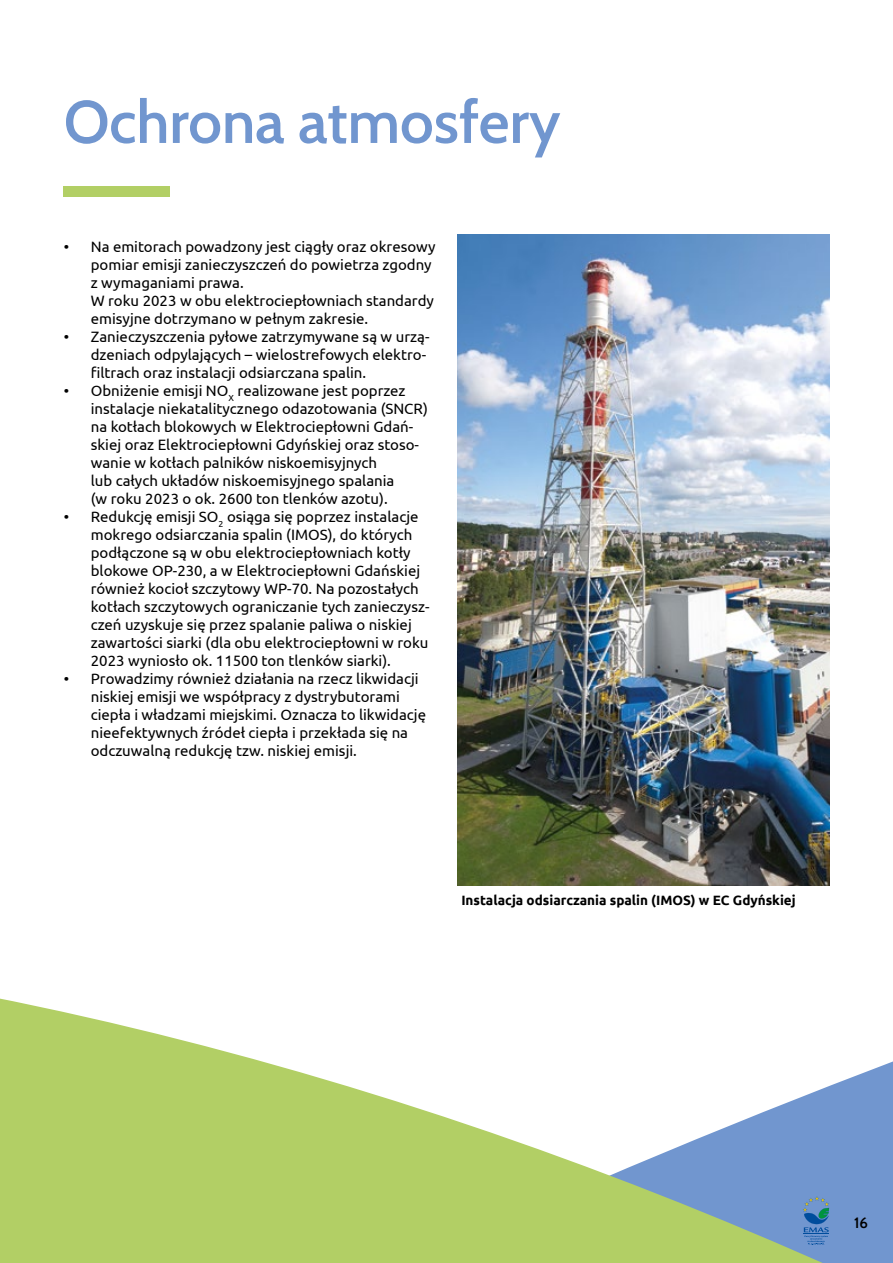
<style>
.page{position:relative;width:893px;height:1263px;background:#fff}
.page>*{position:absolute;margin:0;border:0;box-sizing:border-box;transform-origin:0 0}
.t1{font:600 60px "Cabin";color:#7196cf}
.t2{font:15px/18px "Ubuntu";color:#000}
.t3{font:600 15px "Cabin";color:#000}
.t4{font:700 13.5px "Ubuntu";color:#000}
</style>
<div class="page">
<svg style="left:0;top:998px;width:893px;height:265px;fill:#b2cf65"></svg>
<svg style="left:803px;top:1196px;width:26px;height:49px"></svg>
<img style="left:457px;top:234px;width:372px;height:652px">
<div style="left:64px;top:186px;width:106px;height:10px;background:#b2cf65"></div>
<h1 class="t1" style="left:64px;top:75px;width:498px">Ochrona atmosfery</h1>
<p class="t2" style="left:91px;top:237px;width:346px;text-indent:-27px">• Na emitorach powadzony jest ciągły oraz okresowy pomiar emisji zanieczyszczeń do powietrza zgodny z wymaganiami prawa.<br>W roku 2023 w obu elektrociepłowniach standardy emisyjne dotrzymano w pełnym zakresie.</p>
<p class="t2" style="left:91px;top:327px;width:340px;text-indent:-27px">• Zanieczyszczenia pyłowe zatrzymywane są w urzą&shy;dzeniach odpylających – wielostrefowych elektro&shy;filtrach oraz instalacji odsiarczana spalin.</p>
<p class="t2" style="left:91px;top:381px;width:339px;text-indent:-27px">• Obniżenie emisji NO<sub>X</sub> realizowane jest poprzez instalacje niekatalitycznego odazotowania (SNCR) na kotłach blokowych w Elektrociepłowni Gdań&shy;skiej oraz Elektrociepłowni Gdyńskiej oraz stoso&shy;wanie w kotłach palników niskoemisyjnych<br>lub całych układów niskoemisyjnego spalania<br>(w roku 2023 o ok. 2600 ton tlenków azotu).</p>
<p class="t2" style="left:91px;top:507px;width:340px;text-indent:-27px">• Redukcję emisji SO<sub>2</sub> osiąga się poprzez instalacje mokrego odsiarczania spalin (IMOS), do których podłączone są w obu elektrociepłowniach kotły blokowe OP-230, a w Elektrociepłowni Gdańskiej również kocioł szczytowy WP-70. Na pozostałych kotłach szczytowych ograniczanie tych zanieczysz&shy;czeń uzyskuje się przez spalanie paliwa o niskiej zawartości siarki (dla obu elektrociepłowni w roku 2023 wyniosło ok. 11500 ton tlenków siarki).</p>
<p class="t2" style="left:91px;top:669px;width:337px;text-indent:-27px">• Prowadzimy również działania na rzecz likwidacji niskiej emisji we współpracy z dystrybutorami ciepła i władzami miejskimi. Oznacza to likwidację nieefektywnych źródeł ciepła i przekłada się na odczuwalną redukcję tzw. niskiej emisji.</p>
<p class="t4" style="left:461px;top:892px;width:336px">Instalacja odsiarczania spalin (IMOS) w EC Gdyńskiej</p>
<p class="t3" style="left:854px;top:1210px;width:15px">16</p>
</div>
